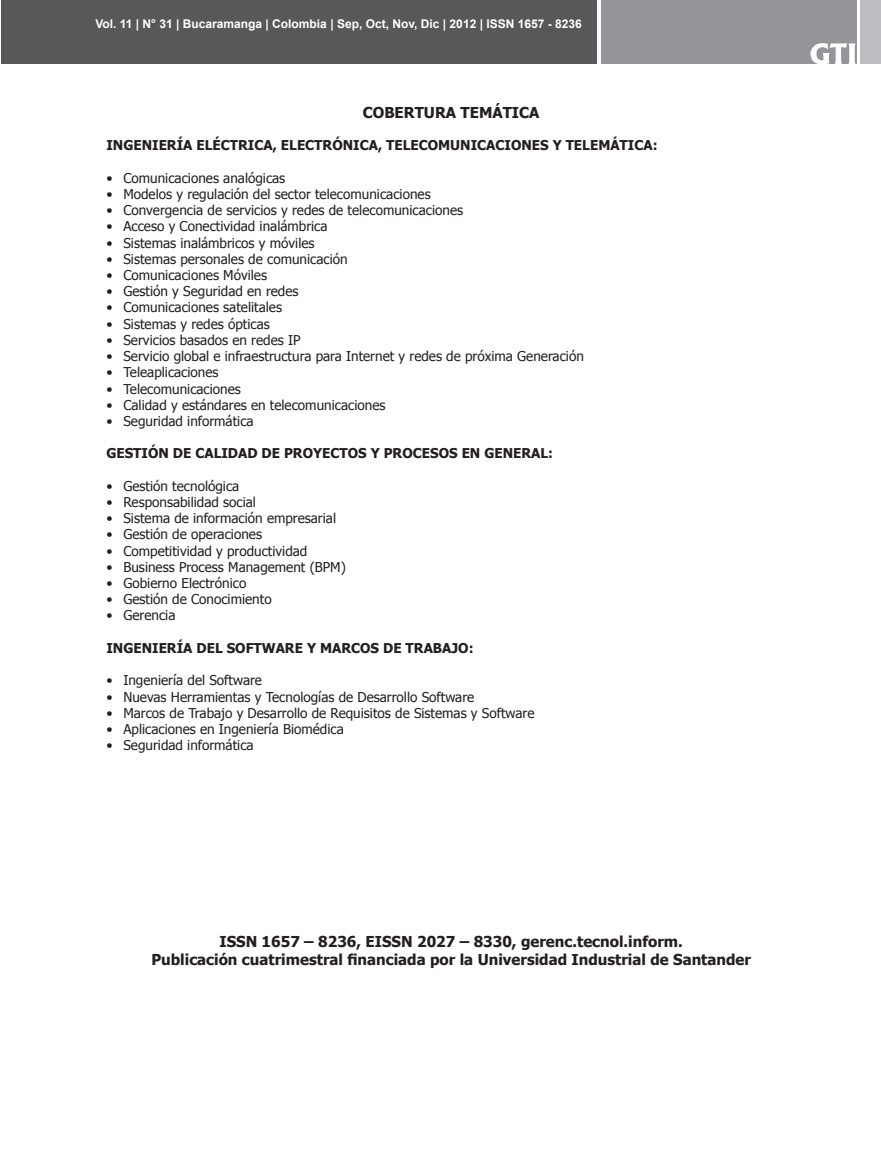
<style>
.page{position:relative;width:881px;height:1149px;background:#fff}
.page>*{position:absolute;margin:0;border:0;box-sizing:border-box;transform-origin:0 0}
.t1{font:700 15px/18px "Tahoma";color:#231f20;text-align:center}
.t2{font:13.5px "Tahoma";color:#231f20}
.t3{font:700 13.5px "Tahoma";color:#231f20}
.t4{font:700 12px "Arial";color:#fff}
</style>
<div class="page">
<div style="left:1px;top:0;width:595px;height:64px;background:#57585a"></div>
<div style="left:600px;top:0;width:256px;height:64px;background:#939598"></div>
<div style="left:860px;top:0;width:20px;height:64px;background:#bcbdc0"></div>
<hr style="left:0;top:0;width:1px;height:64px;background:#57585a">
<svg style="left:810px;top:43px;width:45px;height:21px"></svg>
<p class="t4" style="left:95px;top:16px;width:488px">Vol. 11 | N° 31 | Bucaramanga | Colombia | Sep, Oct, Nov, Dic | 2012 | ISSN 1657 - 8236</p>
<p class="t1" style="left:362px;top:102px;width:43px">Cobertura</p>
<p class="t1" style="left:460px;top:102px;width:20px">Temática</p>
<p class="t3" style="left:106px;top:136px;width:552px">INGENIERÍA ELÉCTRICA, ELECTRÓNICA, TELECOMUNICACIONES Y TELEMÁTICA:</p>
<p class="t2" style="left:106px;top:169px;width:180px">• Comunicaciones analógicas</p>
<p class="t2" style="left:106px;top:185px;width:326px">• Modelos y regulación del sector telecomunicaciones</p>
<p class="t2" style="left:106px;top:201px;width:358px">• Convergencia de servicios y redes de telecomunicaciones</p>
<p class="t2" style="left:106px;top:217px;width:223px">• Acceso y Conectividad inalámbrica</p>
<p class="t2" style="left:106px;top:233px;width:209px">• Sistemas inalámbricos y móviles</p>
<p class="t2" style="left:106px;top:250px;width:243px">• Sistemas personales de comunicación</p>
<p class="t2" style="left:106px;top:266px;width:162px">• Comunicaciones Móviles</p>
<p class="t2" style="left:106px;top:282px;width:193px">• Gestión y Seguridad en redes</p>
<p class="t2" style="left:106px;top:298px;width:177px">• Comunicaciones satelitales</p>
<p class="t2" style="left:106px;top:314px;width:165px">• Sistemas y redes ópticas</p>
<p class="t2" style="left:106px;top:331px;width:195px">• Servicios basados en redes IP</p>
<p class="t2" style="left:106px;top:347px;width:479px">• Servicio global e infraestructura para Internet y redes de próxima Generación</p>
<p class="t2" style="left:106px;top:363px;width:114px">• Teleaplicaciones</p>
<p class="t2" style="left:106px;top:379px;width:136px">• Telecomunicaciones</p>
<p class="t2" style="left:106px;top:395px;width:280px">• Calidad y estándares en telecomunicaciones</p>
<p class="t2" style="left:106px;top:412px;width:149px">• Seguridad informática</p>
<p class="t3" style="left:106px;top:444px;width:448px">GESTIÓN DE CALIDAD DE PROYECTOS Y PROCESOS EN GENERAL:</p>
<p class="t2" style="left:106px;top:476px;width:134px">• Gestión tecnológica</p>
<p class="t2" style="left:106px;top:493px;width:151px">• Responsabilidad social</p>
<p class="t2" style="left:106px;top:509px;width:231px">• Sistema de información empresarial</p>
<p class="t2" style="left:106px;top:525px;width:157px">• Gestión de operaciones</p>
<p class="t2" style="left:106px;top:541px;width:202px">• Competitividad y productividad</p>
<p class="t2" style="left:106px;top:557px;width:241px">• Business Process Management (BPM)</p>
<p class="t2" style="left:106px;top:574px;width:141px">• Gobierno Electrónico</p>
<p class="t2" style="left:106px;top:590px;width:167px">• Gestión de Conocimiento</p>
<p class="t2" style="left:106px;top:606px;width:70px">• Gerencia</p>
<p class="t3" style="left:106px;top:638px;width:368px">INGENIERÍA DEL SOFTWARE Y MARCOS DE TRABAJO:</p>
<p class="t2" style="left:106px;top:671px;width:157px">• Ingeniería del Software</p>
<p class="t2" style="left:106px;top:687px;width:369px">• Nuevas Herramientas y Tecnologías de Desarrollo Software</p>
<p class="t2" style="left:106px;top:703px;width:429px">• Marcos de Trabajo y Desarrollo de Requisitos de Sistemas y Software</p>
<p class="t2" style="left:106px;top:719px;width:239px">• Aplicaciones en Ingeniería Biomédica</p>
<p class="t2" style="left:106px;top:736px;width:149px">• Seguridad informática</p>
<p class="t1" style="left:151px;top:930px;width:601px">ISSN 1657 – 8236, EISSN 2027 – 8330, gerenc.tecnol.inform.<br>Publicación cuatrimestral financiada por la Universidad Industrial de Santander</p>
</div>
